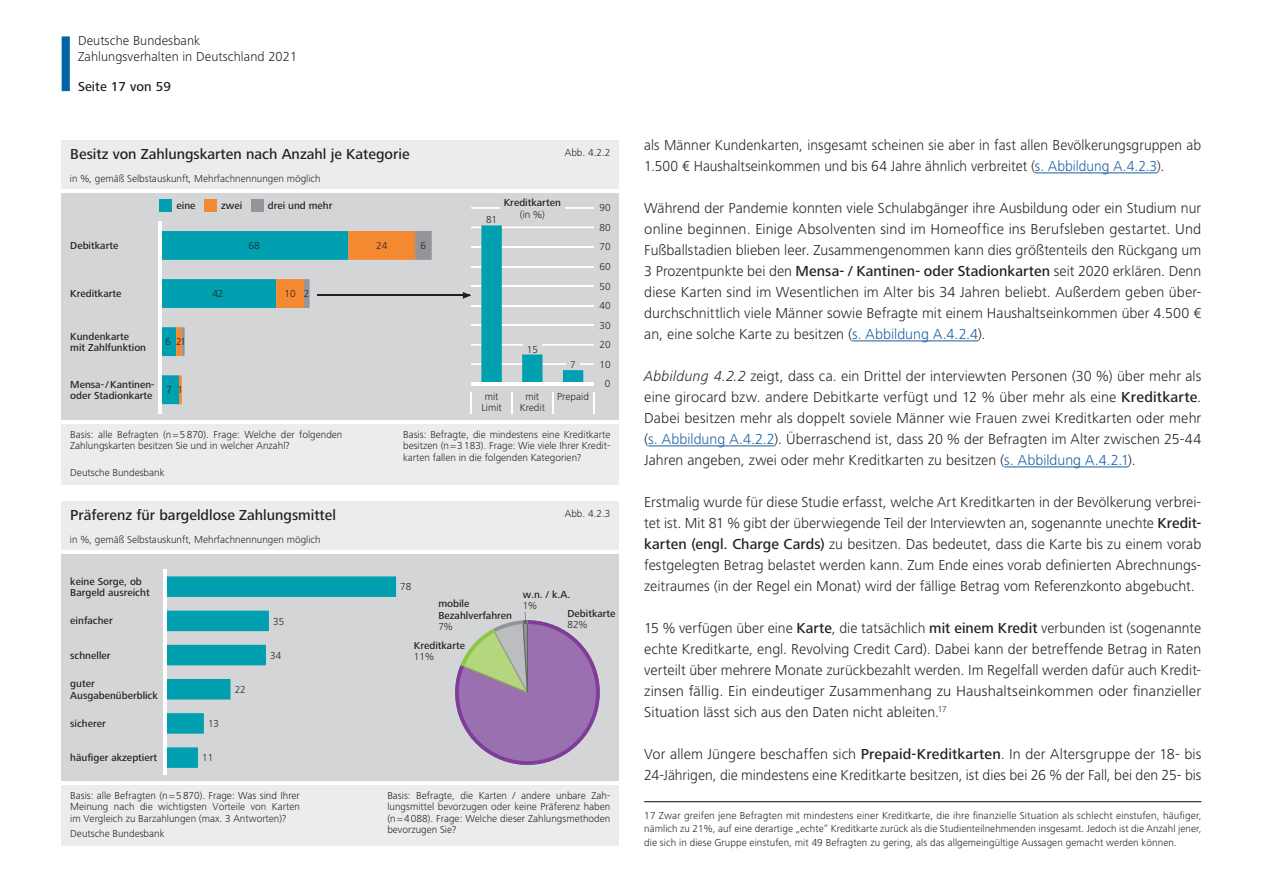
<style>
.page{position:relative;width:1263px;height:893px;background:#fff}
.page>*{position:absolute;margin:0;border:0;box-sizing:border-box;transform-origin:0 0}
.Copy_P{font:300 15px/21px "Frutiger Next LTCE";color:#231f20;text-align:justify}
.t1{font:500 15px "Frutiger Next LTCE";color:#231f20}
.t2{font:300 13.5px/15.1px "Frutiger Next LTCE";letter-spacing:.005em;color:#231f20}
.t3{font:500 13.5px "Frutiger Next LTCE";letter-spacing:.005em;color:#231f20}
.Fußnoten{font:300 10.5px/11.4px "Frutiger Next LTCE";color:#231f20;text-align:justify}
.t4{font:500 10.5px/11.4px "Frutiger Next LTCE";color:#231f20}
.s1{font-weight:300}
.s2{color:#175d9e}
.s3{font-weight:500}
.s4{font-style:italic}
</style>
<div class="page">
<div style="left:62px;top:36px;width:8px;height:55px;background:#0065a4"></div>
<hr style="left:1035px;top:172px;width:122px;height:1px;background:#175d9e">
<hr style="left:852px;top:340px;width:126px;height:1px;background:#175d9e">
<hr style="left:648px;top:445px;width:126px;height:1px;background:#175d9e">
<hr style="left:1004px;top:466px;width:124px;height:1px;background:#175d9e">
<hr style="left:644px;top:801px;width:557px;height:1px;background:#231f20">
<div style="left:62px;top:140px;width:557px;height:345px;background:#ececee"></div>
<div style="left:62px;top:191px;width:557px;height:231px;background:#d4d5d7"></div>
<hr style="left:62px;top:189px;width:557px;height:3px;background:#fff">
<hr style="left:62px;top:421px;width:557px;height:3px;background:#fff">
<hr style="left:470px;top:392px;width:2px;height:22px;background:#fff">
<hr style="left:511px;top:392px;width:2px;height:22px;background:#fff">
<hr style="left:552px;top:392px;width:2px;height:22px;background:#fff">
<svg style="left:593px;top:392px;width:1px;height:22px"></svg>
<hr style="left:565px;top:207px;width:29px;height:2px;background:#fff">
<hr style="left:471px;top:207px;width:28px;height:2px;background:#fff">
<hr style="left:471px;top:382px;width:123px;height:3px;background:#fff">
<svg style="left:161px;top:231px;width:271px;height:173px"></svg>
<hr style="left:158px;top:221px;width:3px;height:193px;background:#fff">
<div style="left:160px;top:199px;width:12px;height:13px;background:#00a0b0"></div>
<div style="left:204px;top:199px;width:13px;height:13px;background:#f58932"></div>
<div style="left:251px;top:199px;width:12px;height:13px;background:#939598"></div>
<hr style="left:317px;top:295px;width:152px;height:1px;background:#231f20">
<svg style="left:463px;top:225px;width:131px;height:157px"></svg>
<div style="left:62px;top:501px;width:557px;height:345px;background:#ececee"></div>
<div style="left:62px;top:552px;width:557px;height:231px;background:#d4d5d7"></div>
<hr style="left:62px;top:550px;width:557px;height:3px;background:#fff">
<hr style="left:62px;top:782px;width:557px;height:3px;background:#fff">
<svg style="left:167px;top:576px;width:229px;height:192px"></svg>
<hr style="left:164px;top:570px;width:3px;height:205px;background:#fff">
<svg style="left:455px;top:612px;width:145px;height:153px"></svg>
<p class="t2" style="left:78px;top:33px;width:221px">Deutsche Bundesbank<br>Zahlungsverhalten in Deutschland 2021</p>
<p class="t3" style="left:78px;top:79px;width:94px">Seite 17 von 59</p>
<p class="t1" style="left:70px;top:148px;width:341px">Besitz von Zahlungskarten nach Anzahl je Kategorie</p>
<p class="Fußnoten" style="left:70px;top:174px;width:252px">in %, gemäß Selbstauskunft, Mehrfachnennungen möglich</p>
<p class="t4" style="left:177px;top:201px;width:21px">eine</p>
<p class="t4" style="left:221px;top:201px;width:23px">zwei</p>
<p class="t4" style="left:268px;top:201px;width:66px">drei und mehr</p>
<p class="t4" style="left:70px;top:241px;width:50px">Debitkarte</p>
<p class="Fußnoten" style="left:248px;top:241px;width:13px">68</p>
<p class="Fußnoten" style="left:376px;top:241px;width:13px">24</p>
<p class="Fußnoten" style="left:421px;top:241px;width:7px">6</p>
<p class="t4" style="left:70px;top:289px;width:53px">Kreditkarte</p>
<p class="t4" style="left:70px;top:331px;width:77px">Kundenkarte mit Zahlfunktion</p>
<p class="t4" style="left:70px;top:379px;width:86px">Mensa- / Kantinen&shy;oder Stadionkarte</p>
<p class="Fußnoten" style="left:165px;top:337px;width:7px">6</p>
<p class="Fußnoten" style="left:176px;top:337px;width:11px">21</p>
<p class="Fußnoten" style="left:167px;top:385px;width:7px">7</p>
<p class="Fußnoten" style="left:178px;top:385px;width:7px">1</p>
<p class="Fußnoten" style="left:212px;top:289px;width:13px">42</p>
<p class="Fußnoten" style="left:285px;top:289px;width:13px">10</p>
<p class="Fußnoten" style="left:304px;top:289px;width:7px">2</p>
<p class="Fußnoten" style="left:565px;top:148px;width:47px">Abb. 4.2.2</p>
<p class="Fußnoten" style="left:486px;top:215px;width:13px">81</p>
<p class="t4" style="left:504px;top:198px;width:59px;text-align:center">Kreditkarten <span class="s1">(in %)</span></p>
<p class="Fußnoten" style="left:527px;top:344px;width:13px">15</p>
<p class="Fußnoten" style="left:570px;top:360px;width:7px">7</p>
<p class="Fußnoten" style="left:599px;top:203px;width:13px">90</p>
<p class="Fußnoten" style="left:599px;top:223px;width:13px">80</p>
<p class="Fußnoten" style="left:599px;top:242px;width:13px">70</p>
<p class="Fußnoten" style="left:599px;top:262px;width:13px">60</p>
<p class="Fußnoten" style="left:599px;top:281px;width:13px">50</p>
<p class="Fußnoten" style="left:599px;top:301px;width:13px">40</p>
<p class="Fußnoten" style="left:599px;top:320px;width:13px">30</p>
<p class="Fußnoten" style="left:599px;top:340px;width:13px">20</p>
<p class="Fußnoten" style="left:599px;top:359px;width:13px">10</p>
<p class="Fußnoten" style="left:605px;top:379px;width:7px">0</p>
<p class="Fußnoten" style="left:481px;top:391px;width:22px;text-align:center">mit<br>Limit</p>
<p class="Fußnoten" style="left:525px;top:391px;width:15px">mit</p>
<p class="Fußnoten" style="left:557px;top:391px;width:33px">Prepaid</p>
<p class="Fußnoten" style="left:520px;top:403px;width:27px">Kredit</p>
<p class="Fußnoten" style="left:70px;top:430px;width:274px">Basis: alle Befragten (n = 5 870). Frage: Welche der folgenden<br>Zahlungskarten besitzen Sie und in welcher Anzahl?</p>
<p class="Fußnoten" style="left:70px;top:468px;width:96px">Deutsche Bundesbank</p>
<p class="t1" style="left:70px;top:509px;width:267px">Präferenz für bargeldlose Zahlungsmittel</p>
<p class="Fußnoten" style="left:70px;top:535px;width:252px">in %, gemäß Selbstauskunft, Mehrfachnennungen möglich</p>
<p class="t4" style="left:70px;top:576px;width:81px">keine Sorge, ob<br>Bargeld ausreicht</p>
<p class="t4" style="left:70px;top:616px;width:44px">einfacher</p>
<p class="t4" style="left:70px;top:650px;width:42px">schneller</p>
<p class="t4" style="left:70px;top:679px;width:89px">guter<br>Ausgabenüberblick</p>
<p class="t4" style="left:70px;top:719px;width:37px">sicherer</p>
<p class="t4" style="left:70px;top:753px;width:88px">häufiger akzeptiert</p>
<p class="Fußnoten" style="left:208px;top:719px;width:13px">13</p>
<p class="Fußnoten" style="left:202px;top:753px;width:13px">11</p>
<p class="Fußnoten" style="left:235px;top:684px;width:13px">22</p>
<p class="Fußnoten" style="left:273px;top:616px;width:13px">35</p>
<p class="Fußnoten" style="left:270px;top:650px;width:13px">34</p>
<p class="Fußnoten" style="left:70px;top:791px;width:231px">Basis: alle Befragten (n = 5 870). Frage: Was sind Ihrer Meinung nach die wichtigsten Vorteile von Karten im Vergleich zu Barzahlungen (max. 3 Antworten)?</p>
<p class="Fußnoten" style="left:70px;top:829px;width:96px">Deutsche Bundesbank</p>
<p class="Fußnoten" style="left:403px;top:430px;width:209px">Basis: Befragte, die mindestens eine Kreditkarte besitzen (n = 3 183). Frage: Wie viele Ihrer Kredit&shy;karten fallen in die folgenden Kategorien?</p>
<p class="Fußnoten" style="left:400px;top:582px;width:13px">78</p>
<p class="Fußnoten" style="left:565px;top:509px;width:47px">Abb. 4.2.3</p>
<p class="t4" style="left:438px;top:599px;width:75px">mobile<br>Bezahlverfahren<br><span class="s1">7%</span></p>
<p class="t4" style="left:523px;top:590px;width:49px">w.n. / k.A.<br><span class="s1">1%</span></p>
<p class="t4" style="left:567px;top:608px;width:50px">Debitkarte<br><span class="s1">82%</span></p>
<p class="t4" style="left:414px;top:640px;width:53px">Kreditkarte<br><span class="s1">11%</span></p>
<p class="Fußnoten" style="left:387px;top:791px;width:224px">Basis: Befragte, die Karten / andere unbare Zah&shy;lungsmittel bevorzugen oder keine Präferenz haben (n = 4 088). Frage: Welche dieser Zahlungsmethoden bevorzugen Sie?</p>
<p class="Copy_P" style="left:644px;top:135px;width:558px">als Männer Kundenkarten, insgesamt scheinen sie aber in fast allen Bevölkerungsgruppen ab<br>1.500 € Haushaltseinkommen und bis 64 Jahre ähnlich verbreitet (<span class="s2">s. Abbildung A.4.2.3</span>).</p>
<p class="Copy_P" style="left:644px;top:198px;width:559px">Während der Pandemie konnten viele Schulabgänger ihre Ausbildung oder ein Studium nur online beginnen. Einige Absolventen sind im Homeoffice ins Berufsleben gestartet. Und Fußballstadien blieben leer. Zusammengenommen kann dies größtenteils den Rückgang um 3 Prozentpunkte bei den <span class="s3">Mensa- / Kantinen- oder Stadionkarten</span> seit 2020 erklären. Denn diese Karten sind im Wesentlichen im Alter bis 34 Jahren beliebt. Außerdem geben über&shy;durchschnittlich viele Männer sowie Befragte mit einem Haushaltseinkommen über 4.500 € an, eine solche Karte zu besitzen (<span class="s2">s. Abbildung A.4.2.4</span>).</p>
<p class="Copy_P" style="left:644px;top:366px;width:559px"><span class="s4">Abbildung 4.2.2</span> zeigt, dass ca. ein Drittel der interviewten Personen (30 %) über mehr als eine girocard bzw. andere Debitkarte verfügt und 12 % über mehr als eine <span class="s3">Kreditkarte</span>.<br>Dabei besitzen mehr als doppelt soviele Männer wie Frauen zwei Kreditkarten oder mehr (<span class="s2">s. Abbildung A.4.2.2</span>). Überraschend ist, dass 20 % der Befragten im Alter zwischen 25-44<br>Jahren angeben, zwei oder mehr Kreditkarten zu besitzen (<span class="s2">s. Abbildung A.4.2.1</span>).</p>
<p class="Copy_P" style="left:644px;top:492px;width:559px">Erstmalig wurde für diese Studie erfasst, welche Art Kreditkarten in der Bevölkerung verbrei&shy;tet ist. Mit 81 % gibt der überwiegende Teil der Interviewten an, sogenannte unechte <span class="s3">Kredit&shy;karten (engl. Charge Cards)</span> zu besitzen. Das bedeutet, dass die Karte bis zu einem vorab festgelegten Betrag belastet werden kann. Zum Ende eines vorab definierten Abrechnungs&shy;zeitraumes (in der Regel ein Monat) wird der fällige Betrag vom Referenzkonto abgebucht.</p>
<p class="Copy_P" style="left:644px;top:618px;width:559px">15 % verfügen über eine <span class="s3">Karte</span>, die tatsächlich <span class="s3">mit einem Kredit</span> verbunden ist (sogenannte echte Kreditkarte, engl. Revolving Credit Card). Dabei kann der betreffende Betrag in Raten verteilt über mehrere Monate zurückbezahlt werden. Im Regelfall werden dafür auch Kredit&shy;zinsen fällig. Ein eindeutiger Zusammenhang zu Haushaltseinkommen oder finanzieller Situation lässt sich aus den Daten nicht ableiten.<sup>17</sup></p>
<p class="Copy_P" style="left:644px;top:744px;width:559px">Vor allem Jüngere beschaffen sich <span class="s3">Prepaid-Kreditkarten</span>. In der Altersgruppe der 18- bis<br>24-Jährigen, die mindestens eine Kreditkarte besitzen, ist dies bei 26 % der Fall, bei den 25- bis</p>
<p class="Fußnoten" style="left:644px;top:808px;width:559px;line-height:13.5px">17 Zwar greifen jene Befragten mit mindestens einer Kreditkarte, die ihre finanzielle Situation als schlecht einstufen, häufiger, nämlich zu 21%, auf eine derartige „echte“ Kreditkarte zurück als die Studienteilnehmenden insgesamt. Jedoch ist die Anzahl jener, die sich in diese Gruppe einstufen, mit 49 Befragten zu gering, als das allgemeingültige Aussagen gemacht werden können.</p>
</div>
